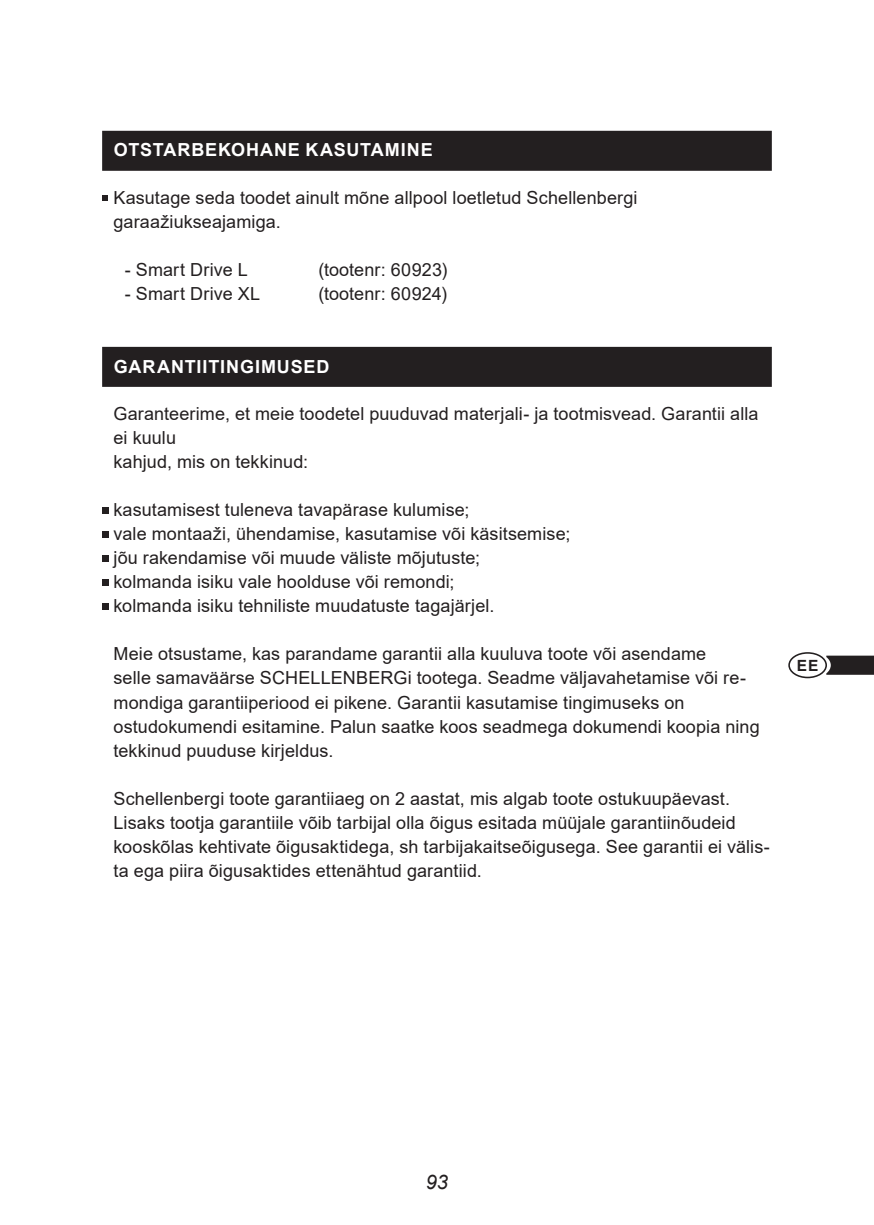
<style>
.page{position:relative;width:874px;height:1225px;background:#fff}
.page>*{position:absolute;margin:0;border:0;box-sizing:border-box;transform-origin:0 0}
.t1{font:italic 20px "Arial";color:#231f20}
._02_Text{font:18px/24px "Arial";letter-spacing:.005em;color:#231f20}
._02_Copy_normal{font:18px "Arial";letter-spacing:.005em;color:#231f20}
._02_Headline_schwarz{font:700 18px "Arial";letter-spacing:.05em;color:#fff}
.t2{font:700 15.4px "Arial";color:#231f20}
</style>
<div class="page">
<svg style="left:825px;top:655px;width:48px;height:20px"></svg>
<div style="left:787px;top:652px;width:39px;height:26px;border:2px solid #231f20;border-radius:50%"></div>
<div style="left:102px;top:131px;width:669px;height:40px;background:#231f20"></div>
<div style="left:102px;top:347px;width:669px;height:40px;background:#231f20"></div>
<svg style="left:102px;top:196px;width:6px;height:5px"></svg>
<svg style="left:102px;top:507px;width:6px;height:6px"></svg>
<svg style="left:102px;top:531px;width:6px;height:6px"></svg>
<svg style="left:102px;top:555px;width:6px;height:6px"></svg>
<svg style="left:102px;top:579px;width:6px;height:6px"></svg>
<svg style="left:102px;top:603px;width:6px;height:6px"></svg>
<p class="_02_Headline_schwarz" style="left:114px;top:137px;width:320px">OTSTARBEKOHANE KASUTAMINE</p>
<p class="_02_Text" style="left:113px;top:186px;width:525px">Kasutage seda toodet ainult mõne allpool loetletud Schellenbergi garaažiukseajamiga.</p>
<p class="_02_Text" style="left:125px;top:258px;width:124px">- Smart Drive L</p>
<p class="_02_Text" style="left:318px;top:258px;width:131px">(tootenr: 60923)</p>
<p class="_02_Text" style="left:125px;top:282px;width:137px">- Smart Drive XL</p>
<p class="_02_Text" style="left:318px;top:282px;width:130px">(tootenr: 60924)</p>
<p class="_02_Headline_schwarz" style="left:114px;top:354px;width:217px">GARANTIITINGIMUSED</p>
<p class="_02_Text" style="left:113px;top:402px;width:646px">Garanteerime, et meie toodetel puuduvad materjali- ja tootmisvead. Garantii alla ei kuulu</p>
<p class="_02_Text" style="left:113px;top:450px;width:196px">kahjud, mis on tekkinud:</p>
<p class="_02_Copy_normal" style="left:113px;top:498px;width:357px">kasutamisest tuleneva tavapärase kulumise;</p>
<p class="_02_Copy_normal" style="left:113px;top:522px;width:458px">vale montaaži, ühendamise, kasutamise või käsitsemise;</p>
<p class="_02_Copy_normal" style="left:113px;top:546px;width:368px">jõu rakendamise või muude väliste mõjutuste;</p>
<p class="_02_Copy_normal" style="left:113px;top:570px;width:342px">kolmanda isiku vale hoolduse või remondi;</p>
<p class="_02_Copy_normal" style="left:113px;top:594px;width:379px">kolmanda isiku tehniliste muudatuste tagajärjel.</p>
<p class="_02_Text" style="left:113px;top:642px;width:647px">Meie otsustame, kas parandame garantii alla kuuluva toote või asendame<br>selle samaväärse SCHELLENBERGi tootega. Seadme väljavahetamise või re&shy;mondiga garantiiperiood ei pikene. Garantii kasutamise tingimuseks on ostudokumendi esitamine. Palun saatke koos seadmega dokumendi koopia ning tekkinud puuduse kirjeldus.</p>
<p class="_02_Text" style="left:113px;top:786px;width:657px">Schellenbergi toote garantiiaeg on 2 aastat, mis algab toote ostukuupäevast.<br>Lisaks tootja garantiile võib tarbijal olla õigus esitada müüjale garantiinõudeid kooskõlas kehtivate õigusaktidega, sh tarbijakaitseõigusega. See garantii ei välis&shy;ta ega piira õigusaktides ettenähtud garantiid.</p>
<p class="t2" style="left:796px;top:654px;width:23px">EE</p>
<p class="t1" style="left:425px;top:1168px;width:24px">93</p>
</div>
